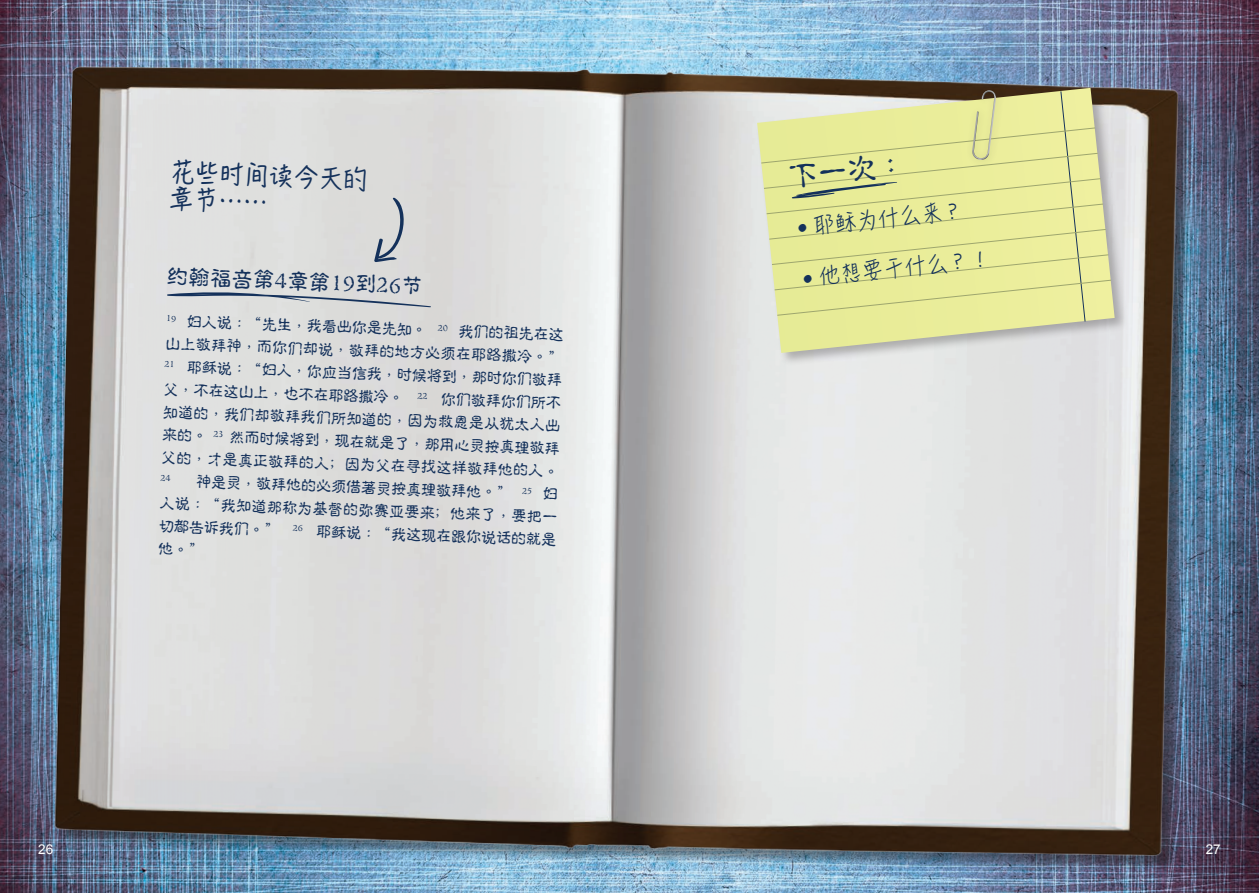
<style>
.page{position:relative;width:1259px;height:893px;background:#fff}
.page>*{position:absolute;margin:0;border:0;box-sizing:border-box;transform-origin:0 0}
.Sub_Title{font:700 28.5px "C Gu Yin HKS";color:#14315b}
.Notes_Body{font:24px/26.5px "Hanzi Pen SC W5";color:#14315b}
.Notes_Body-2{font:21px "Hanzi Pen SC W3";color:#14315b}
.Sub_Title-2{font:700 21px "C Gu Yin HKS";color:#14315b}
.t1{font:700 15px/22.8px "C Gu Yin HKS";color:#14315b;text-align:justify}
.RH_Body{font:13.5px "Arial";color:#fff}
.s1{font-family:"Lindsey Pro"}
</style>
<div class="page">
<img style="left:0;top:0;width:1259px;height:893px">
<img style="left:47px;top:55px;width:1140px;height:810px">
<div style="left:755px;top:86px;width:373px;height:280px;background:#231f20;opacity:.3"></div>
<svg style="left:757px;top:88px;width:357px;height:265px;background:#cfd0b0"></svg>
<div style="left:965px;top:83px;width:39px;height:85px;background:#231f20;opacity:.2"></div>
<img style="left:972px;top:90px;width:24px;height:1px">
<svg style="left:166px;top:292px;width:265px;height:15px;background:#bfc3c8"></svg>
<svg style="left:760px;top:91px;width:352px;height:231px;background:#e1e39a"></svg>
<svg style="left:374px;top:197px;width:30px;height:65px;background:#b6bbc1"></svg>
<p class="Notes_Body" style="left:170px;top:158px;width:199px;rotate:2deg">花些时间读今天的章节……</p>
<p class="Sub_Title-2" style="left:167px;top:262px;width:257px;rotate:2deg">約翰福音第4章第19到26節</p>
<p class="t1" style="left:167px;top:309px;width:399px;rotate:2deg"><sup>19</sup> 婦人說：“先生，我看出你是先知。 <sup>20</sup> 我們的祖先在這山上敬拜神，而你們卻說，敬拜的地方必須在耶路撒冷。” <sup>21</sup> 耶穌說：“婦人，你應當信我，時候將到，那時你們敬拜父，不在這山上，也不在耶路撒冷。 <sup>22</sup> 你們敬拜你們所不知道的，我們卻敬拜我們所知道的，因為救恩是從猶太人出來的。 <sup>23</sup> 然而時候將到，現在就是了，那用心靈按真理敬拜父的，才是真正敬拜的人﹔因為父在尋找這樣敬拜他的人。<sup>24</sup> 　神是靈，敬拜他的必須借著靈按真理敬拜他。” <sup>25</sup> 婦人說：“我知道那稱為基督的彌賽亞要來﹔他來了，要把一切都告訴我們。” <sup>26</sup> 耶穌說：“我這現在跟你說話的就是他。”</p>
<p class="Sub_Title" style="left:787px;top:157px;width:118px;rotate:-6deg">下一次：</p>
<p class="Notes_Body-2" style="left:796px;top:214px;width:169px;rotate:-6deg"><span class="s1">•</span> 耶稣为什么来？</p>
<p class="Notes_Body-2" style="left:801px;top:265px;width:191px;rotate:-6deg"><span class="s1">•</span> 他想要干什么？！</p>
<p class="RH_Body" style="left:38px;top:841px;width:17px">26</p>
<p class="RH_Body" style="left:1205px;top:841px;width:17px">27</p>
</div>
